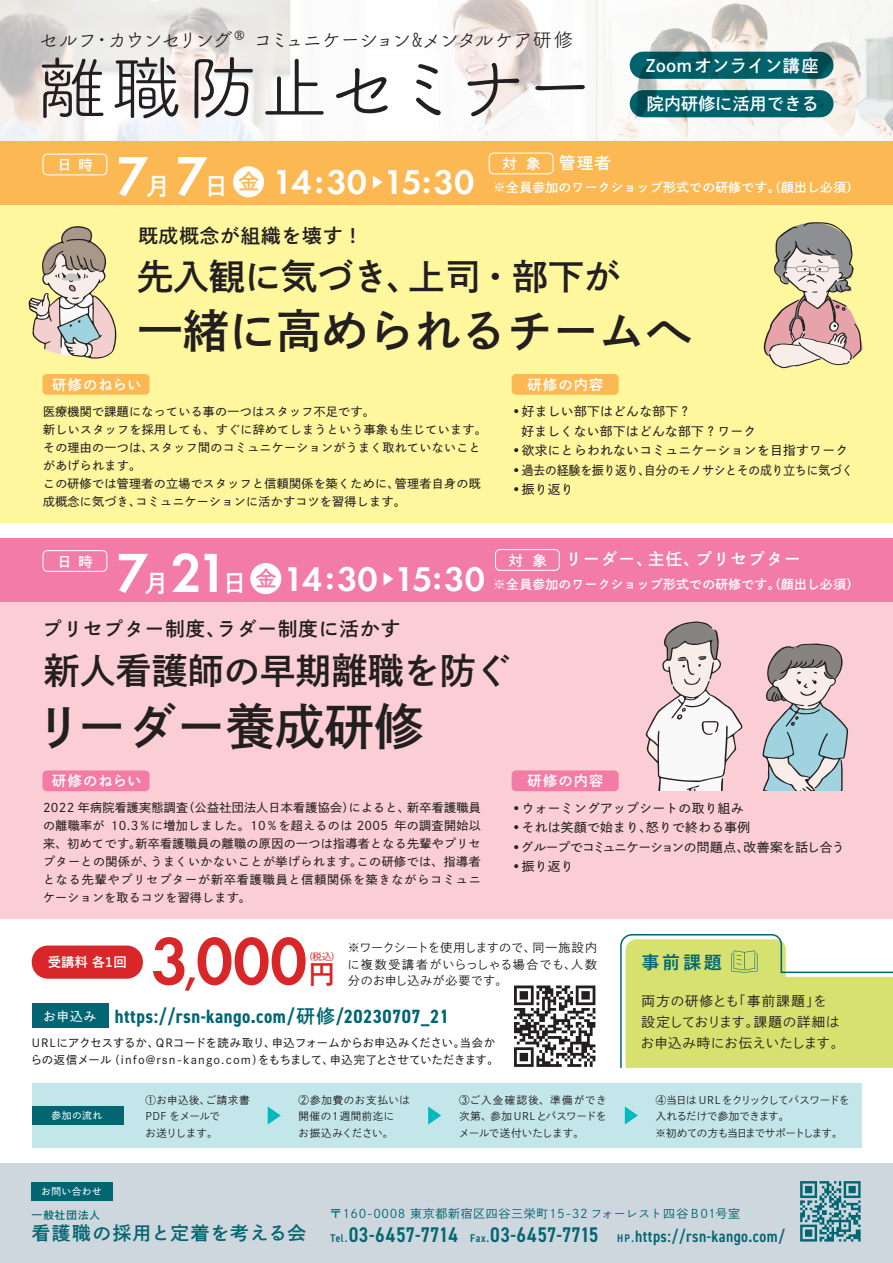
<style>
.page{position:relative;width:893px;height:1263px;background:#fff}
.page>*{position:absolute;margin:0;border:0;box-sizing:border-box;transform-origin:0 0}
.t1{font:70.5px "Tsuku B Rd Gothic Std R";color:#231f20}
.t2{font:600 69.3px "Futura PT";color:#d92628;scale:.95 1}
.t3{font:600 57px "Futura PT";color:#fff}
.t4{font:49.5px "DNP Shuei Go Gin Std B";color:#231f20}
.t5{font:46.2px "DNP Shuei Go Gin Std B";color:#231f20}
.t6{font:36px "DNP Shuei Go Gin Std B";color:#231f20}
.t7{font:600 35.55px "Futura PT";letter-spacing:-.03em;color:#fff}
.t8{font:26.55px "DNP Shuei Go Gin Std B";color:#d92628}
.t9{font:24.45px "DNP Shuei Go Gin Std B";color:#fff}
.t10{font:600 condensed 21.15px "DIN2014";letter-spacing:-.015em;color:#016672}
.t11{font:19.5px "Tsuku B Rd Gothic Std R";letter-spacing:-.07em;color:#231f20}
.t12{font:19.5px "DNP Shuei Go Gin Std B";letter-spacing:.05em;color:#231f20}
.t13{font:700 condensed 19.2px "DIN2014";letter-spacing:.025em;color:#016672}
.t14{font:18.6px "DNP Shuei Go Gin Std B";letter-spacing:.075em;color:#016672}
.t15{font:700 18px "Yu Gothic";color:#016672}
.t16{font:16.95px "DNP Shuei Go Kin Std B";letter-spacing:.04em;color:#fff}
.t17{font:16.95px "DNP Shuei Go Kin Std B";letter-spacing:.01em;color:#fff}
.t18{font:16.5px "DNP Shuei Go Gin Std B";letter-spacing:.075em;color:#fff}
.t19{font:14.25px "DNP Shuei Go Gin Std B";letter-spacing:.075em;color:#fff}
.t20{font:13.5px/21px "DNP Shuei Go Kin Std L";letter-spacing:.04em;color:#231f20}
.t21{font:700 13.35px "Yu Gothic";color:#fff}
.t22{font:12.75px/19.5px "DNP Shuei Go Gin Std M";letter-spacing:.025em;color:#231f20}
.t23{font:12.75px "DNP Shuei Go Gin Std B";letter-spacing:.025em;color:#fff}
.t24{font:12.75px "DNP Shuei Go Gin Std M";letter-spacing:.005em;color:#231f20}
.t25{font:12.75px "DNP Shuei Go Gin Std M";letter-spacing:-.03em;color:#231f20}
.t26{font:12px/18px "DNP Shuei Go Gin Std M";letter-spacing:.025em;color:#231f20}
.t27{font:12px/16.5px "DNP Shuei Go Kin Std L";letter-spacing:.05em;color:#231f20;text-align:justify}
.t28{font:12px "DNP Shuei Go Gin Std L";letter-spacing:.05em;color:#016672}
.t29{font:11.25px/16.5px "DNP Shuei Go Kin Std M";letter-spacing:.02em;color:#231f20}
.t30{font:10.5px/16.5px "DNP Shuei Go Kin Std L";letter-spacing:-.045em;color:#231f20}
.t31{font:10.5px/16.5px "DNP Shuei Go Kin Std L";letter-spacing:-.005em;color:#231f20;text-align:justify}
.t32{font:10.5px/16.5px "DNP Shuei Go Kin Std L";letter-spacing:.06em;color:#231f20}
.t33{font:10.5px/16.5px "DNP Shuei Go Kin Std L";letter-spacing:.025em;color:#231f20}
.t34{font:10.5px "DNP Shuei Go Gin Std B";letter-spacing:.1em;color:#016672}
.t35{font:9.75px "DNP Shuei Go Gin Std M";letter-spacing:.05em;color:#fff}
.t36{font:9.45px "DNP Shuei Go Gin Std M";color:#d92628}
.s1{font-size:72px}
.s2{font-size:14.25px}
.s3{font-family:"DNP Shuei Go Gin Std B";font-weight:400;font-size:24.45px}
.s4{font-family:"DNP Shuei Go Gin Std B";font-weight:400;font-size:20.85px;color:#fcb853}
.s5{font-family:"DNP Shuei Go Gin Std B";font-weight:400;font-size:20.85px;color:#f27ca6}
.s6{font-size:49.5px}
.s7{font-family:"DNP Shuei Go Gin Std M";font-weight:400;font-stretch:normal;font-size:12.75px;color:#fff}
.s8{font-family:"DNP Shuei Go Gin Std B";font-weight:400;font-stretch:normal;font-size:18.6px}
.s9{font-size:11.25px}
.s10{font-size:16.5px}
</style>
<div class="page">
<svg style="left:0;top:0;width:893px;height:141px"></svg>
<div style="left:0;top:205px;width:893px;height:317px;background:#fff79e"></div>
<div style="left:0;top:1163px;width:893px;height:100px;background:#ced7dd"></div>
<div style="left:32px;top:1182px;width:81px;height:19px;background:#016672"></div>
<div style="left:32px;top:1004px;width:76px;height:24px;background:#016672"></div>
<svg style="left:800px;top:1181px;width:61px;height:60px"></svg>
<div style="left:32px;top:1083px;width:829px;height:65px;background:#c3e6ea"></div>
<div style="left:32px;top:1106px;width:92px;height:19px;background:#016672"></div>
<svg style="left:620px;top:934px;width:273px;height:134px;background:#d7e285"></svg>
<svg style="left:630px;top:52px;width:203px;height:27px;background:#015d66"></svg>
<div style="left:630px;top:90px;width:203px;height:27px;background:#016672;border-radius:14px"></div>
<svg style="left:514px;top:985px;width:81px;height:82px"></svg>
<svg style="left:268px;top:1106px;width:13px;height:18px"></svg>
<svg style="left:428px;top:1106px;width:13px;height:18px"></svg>
<svg style="left:625px;top:1106px;width:13px;height:18px"></svg>
<div style="left:32px;top:945px;width:111px;height:34px;background:#d92628;border-radius:16px"></div>
<div style="left:43px;top:374px;width:107px;height:21px;background:#fcb853;border-radius:4px"></div>
<div style="left:512px;top:374px;width:107px;height:21px;background:#fcb853;border-radius:4px"></div>
<div style="left:0;top:141px;width:893px;height:64px;background:#fcb853"></div>
<div style="left:43px;top:154px;width:64px;height:21px;border:1px solid #fff;border-radius:4px"></div>
<div style="left:489px;top:153px;width:65px;height:21px;border:1px solid #fff;border-radius:4px"></div>
<div style="left:233px;top:166px;width:31px;height:31px;background:#fff;border-radius:50%"></div>
<svg style="left:373px;top:175px;width:10px;height:14px"></svg>
<div style="left:0;top:602px;width:893px;height:317px;background:#faced4"></div>
<div style="left:43px;top:770px;width:107px;height:21px;background:#f27ca6;border-radius:4px"></div>
<div style="left:512px;top:770px;width:107px;height:21px;background:#f27ca6;border-radius:4px"></div>
<div style="left:0;top:538px;width:893px;height:64px;background:#f27ca6"></div>
<div style="left:43px;top:550px;width:64px;height:22px;border:1px solid #fff;border-radius:4px"></div>
<div style="left:495px;top:549px;width:65px;height:22px;border:1px solid #fff;border-radius:4px"></div>
<div style="left:250px;top:563px;width:31px;height:31px;background:#fff;border-radius:50%"></div>
<svg style="left:384px;top:572px;width:9px;height:13px"></svg>
<svg style="left:763px;top:222px;width:100px;height:146px"></svg>
<svg style="left:29px;top:226px;width:88px;height:133px"></svg>
<svg style="left:763px;top:643px;width:85px;height:148px"></svg>
<svg style="left:646px;top:621px;width:97px;height:170px"></svg>
<h3 class="t11" style="left:40px;top:25px;width:535px">セルフ・カウンセリング® コミュニケーション&amp;メンタルケア研修</h3>
<h1 class="t1" style="left:37px;top:35px;width:560px">離職防止<span class="s1">セミナー</span></h1>
<h3 class="t16" style="left:646px;top:54px;width:174px">Zoomオンライン講座</h3>
<h3 class="t17" style="left:647px;top:92px;width:173px">院内研修に活用できる</h3>
<p class="t19" style="left:57px;top:155px;width:37px">日 時</p>
<h3 class="t18" style="left:502px;top:151px;width:110px"><span class="s2">対 象</span> 管理者</h3>
<h3 class="t3" style="left:116px;top:140px;width:34px">7</h3>
<h3 class="t3" style="left:175px;top:140px;width:34px">7</h3>
<h3 class="t7" style="left:204px;top:160px;width:272px"><span class="s3">日</span><span class="s4">金</span> 14:30 15:30</h3>
<p class="t23" style="left:493px;top:179px;width:367px">※全員参加のワークショップ形式での研修です。（顔出し必須）</p>
<h3 class="t9" style="left:146px;top:169px;width:26px">月</h3>
<h3 class="t12" style="left:138px;top:222px;width:226px">既成概念が組織を壊す！</h3>
<h3 class="t6" style="left:137px;top:252px;width:485px">先入観に気づき、上司・部下が</h3>
<h3 class="t5" style="left:137px;top:299px;width:556px">一緒に高められるチームへ</h3>
<p class="t19" style="left:52px;top:375px;width:91px">研修のねらい</p>
<p class="t26" style="left:43px;top:402px;width:445px">医療機関で課題になっている事の一つはスタッフ不足です。<br>新しいスタッフを採用しても、すぐに辞めてしまうという事象も生じています。その理由の一つは、スタッフ間のコミュニケーションがうまく取れていないことがあげられます。<br>この研修では管理者の立場でスタッフと信頼関係を築くために、管理者自身の既成概念に気づき、コミュニケーションに活かすコツを習得します。</p>
<p class="t19" style="left:527px;top:375px;width:77px">研修の内容</p>
<p class="t22" style="left:521px;top:402px;width:236px;text-indent:-10px">•好ましい部下はどんな部下？<br>好ましくない部下はどんな部下？ワーク</p>
<p class="t22" style="left:512px;top:441px;width:338px">•欲求にとらわれないコミュニケーションを目指すワーク</p>
<p class="t24" style="left:512px;top:461px;width:343px">•過去の経験を振り返り、自分のモノサシとその成り立ちに気づく</p>
<p class="t22" style="left:512px;top:480px;width:64px">•振り返り</p>
<p class="t19" style="left:57px;top:551px;width:37px">日 時</p>
<h3 class="t18" style="left:509px;top:548px;width:293px"><span class="s2">対 象</span> リーダー、主任、プリセプター</h3>
<h3 class="t3" style="left:116px;top:537px;width:113px">7 21</h3>
<h3 class="t9" style="left:144px;top:565px;width:26px">月</h3>
<h3 class="t7" style="left:222px;top:557px;width:264px"><span class="s3">日</span><span class="s5">金</span> 14:30 15:30</h3>
<p class="t23" style="left:493px;top:575px;width:367px">※全員参加のワークショップ形式での研修です。（顔出し必須）</p>
<h3 class="t12" style="left:43px;top:615px;width:359px">プリセプター制度、ラダー制度に活かす</h3>
<h3 class="t6" style="left:44px;top:645px;width:469px">新人看護師の早期離職を防ぐ</h3>
<h3 class="t4" style="left:34px;top:692px;width:392px">リーダー養成研修</h3>
<p class="t19" style="left:52px;top:771px;width:91px">研修のねらい</p>
<p class="t26" style="left:43px;top:798px;width:439px;text-align:justify">2022 年病院看護実態調査（公益社団法人日本看護協会）によると、新卒看護職員の離職率が 10.3％に増加しました。10％を超えるのは 2005 年の調査開始以来、初めてです。新卒看護職員の離職の原因の一つは指導者となる先輩やプリセプターとの関係が、うまくいかないことが挙げられます。この研修では、指導者となる先輩やプリセプターが新卒看護職員と信頼関係を築きながらコミュニケーションを取るコツを習得します。</p>
<p class="t19" style="left:527px;top:771px;width:77px">研修の内容</p>
<p class="t22" style="left:512px;top:798px;width:233px">•ウォーミングアップシートの取り組み</p>
<p class="t22" style="left:512px;top:817px;width:240px">•それは笑顔で始まり、怒りで終わる事例</p>
<p class="t25" style="left:512px;top:838px;width:334px">•グループでコミュニケーションの問題点、改善案を話し合う</p>
<p class="t22" style="left:512px;top:856px;width:64px">•振り返り</p>
<p class="t21" style="left:48px;top:955px;width:80px">受講料 各1回</p>
<h2 class="t2" style="left:151px;top:918px;width:166px">3<span class="s6">,</span>000</h2>
<p class="t36" style="left:304px;top:950px;width:38px">（税込）</p>
<h3 class="t8" style="left:308px;top:956px;width:28px">円</h3>
<p class="t27" style="left:348px;top:939px;width:251px">※ワークシートを使用しますので、同一施設内に複数受講者がいらっしゃる場合でも、人数分のお申し込みが必要です。</p>
<h3 class="t13" style="left:43px;top:1003px;width:407px"><span class="s7">お申込み</span> https://rsn-kango.com/<span class="s8">研修</span>/20230707_21</h3>
<p class="t29" style="left:31px;top:1035px;width:470px">URLにアクセスするか、QRコードを読み取り、申込フォームからお申込みください。当会からの返信メール（info@rsn-kango.com）をもちまして、申込完了とさせていただきます。</p>
<h3 class="t15" style="left:642px;top:952px;width:82px">事前課題</h3>
<p class="t20" style="left:641px;top:990px;width:205px">両方の研修とも「事前課題」を<br>設定しております。課題の詳細はお申込み時にお伝えいたします。</p>
<p class="t35" style="left:52px;top:1109px;width:52px">参加の流れ</p>
<p class="t35" style="left:41px;top:1185px;width:62px">お問い合わせ</p>
<p class="t33" style="left:146px;top:1091px;width:106px">①お申込後、ご請求書<br>PDF をメールで<br>お送りします。</p>
<p class="t32" style="left:299px;top:1091px;width:113px">②参加費のお支払いは開催の1週間前迄に<br>お振込みください。</p>
<p class="t31" style="left:459px;top:1091px;width:149px">③ご入金確認後、準備ができ次第、参加 URLとパスワードをメールで送付いたします。</p>
<p class="t30" style="left:655px;top:1091px;width:196px">④当日は URL をクリックしてパスワードを入れるだけで参加できます。<br>※初めての方も当日までサポートします。</p>
<p class="t34" style="left:32px;top:1207px;width:70px">一般社団法人</p>
<p class="t28" style="left:330px;top:1205px;width:412px">〒160-0008 東京都新宿区四谷三栄町15-32 フォーレスト四谷 B01号室</p>
<h3 class="t14" style="left:32px;top:1220px;width:276px">看護職の採用と定着を考える会</h3>
<h3 class="t10" style="left:331px;top:1221px;width:456px"><span class="s9">Tel.</span>03-6457-7714 <span class="s9">Fax.</span>03-6457-7715 <span class="s9">HP.</span><span class="s10">https://rsn-kango.com/</span></h3>
</div>
